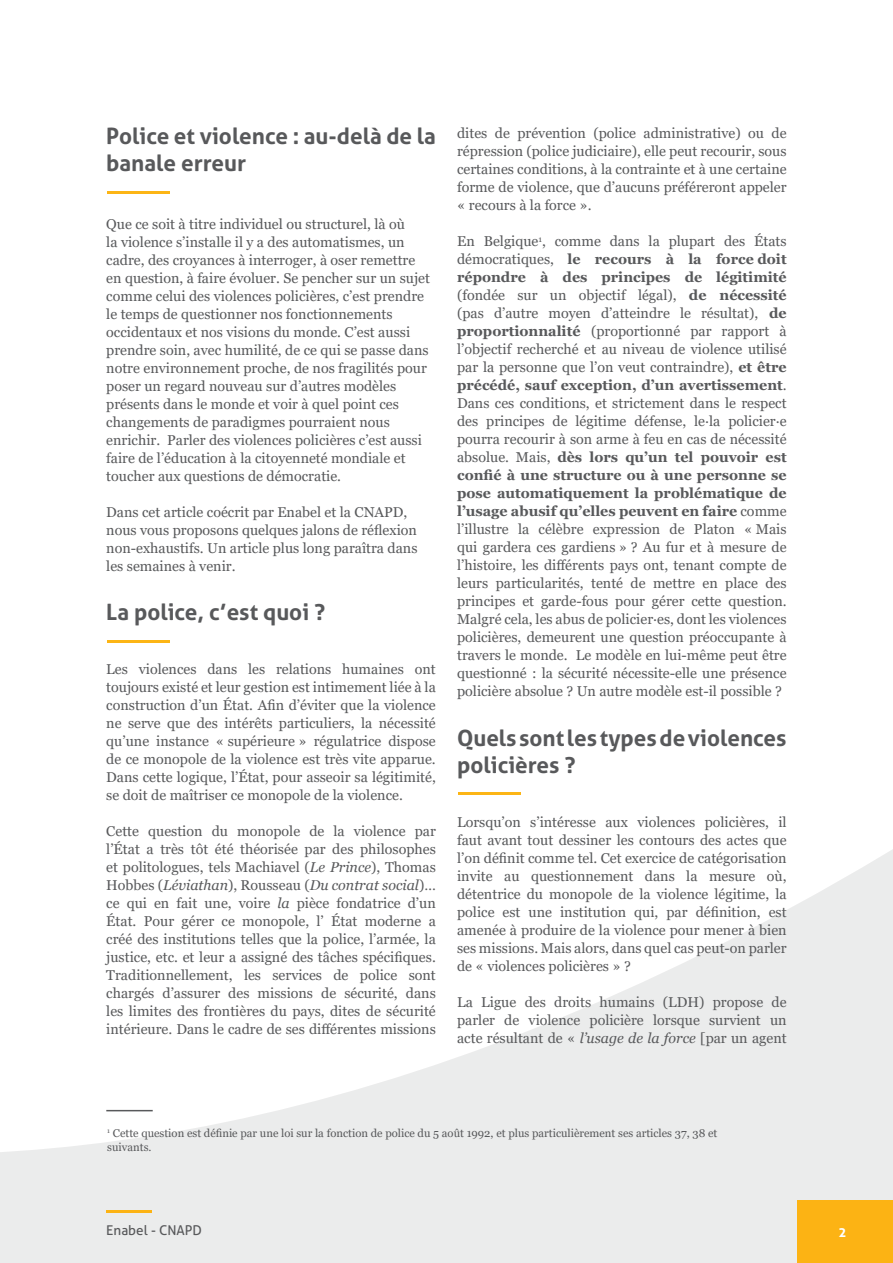
<style>
.page{position:relative;width:893px;height:1263px;background:#fff}
.page>*{position:absolute;margin:0;border:0;box-sizing:border-box;transform-origin:0 0}
.t1{font:700 22.5px/27px "Aller";color:#58595b}
.t2{font:14.25px/18px "Georgia";color:#58595b;text-align:justify}
.t3{font:13.5px "Aller";color:#58595b}
.t4{font:700 13.5px "Aller";color:#fff}
.t5{font:11.25px/13.5px "Georgia";color:#58595b}
.s1{font-style:italic}
.s2{font-weight:700}
</style>
<div class="page">
<svg style="left:234px;top:849px;width:659px;height:414px;fill:#ebecec"></svg>
<svg style="left:0;top:1109px;width:234px;height:154px;fill:#ebecec"></svg>
<div style="left:797px;top:1200px;width:96px;height:63px;background:#fcb314"></div>
<hr style="left:106px;top:1210px;width:46px;height:3px;background:#fcb314">
<hr style="left:106px;top:1110px;width:47px;height:1px;background:#58595b">
<hr style="left:107px;top:191px;width:63px;height:3px;background:#fcb515">
<hr style="left:107px;top:640px;width:63px;height:3px;background:#fcb515">
<hr style="left:458px;top:792px;width:63px;height:3px;background:#fcb515">
<h1 class="t1" style="left:106px;top:123px;width:331px">Police et violence : au-delà de la banale erreur</h1>
<p class="t2" style="left:106px;top:215px;width:325px;text-align:left">Que ce soit à titre individuel ou structurel, là où<br>la violence s’installe il y a des automatismes, un cadre, des croyances à interroger, à oser remettre en question, à faire évoluer. Se pencher sur un sujet comme celui des violences policières, c’est prendre le temps de questionner nos fonctionnements occidentaux et nos visions du monde. C’est aussi prendre soin, avec humilité, de ce qui se passe dans notre environnement proche, de nos fragilités pour poser un regard nouveau sur d’autres modèles présents dans le monde et voir à quel point ces changements de paradigmes pourraient nous enrichir. Parler des violences policières c’est aussi faire de l’éducation à la citoyenneté mondiale et toucher aux questions de démocratie.</p>
<p class="t2" style="left:106px;top:503px;width:313px;text-align:left">Dans cet article coécrit par Enabel et la CNAPD, nous vous proposons quelques jalons de réflexion non-exhaustifs. Un article plus long paraîtra dans les semaines à venir.</p>
<h1 class="t1" style="left:106px;top:599px;width:220px">La police, c’est quoi ?</h1>
<p class="t2" style="left:106px;top:661px;width:331px">Les violences dans les relations humaines ont toujours existé et leur gestion est intimement liée à la construction d’un État. Afin d’éviter que la violence ne serve que des intérêts particuliers, la nécessité qu’une instance « supérieure » régulatrice dispose de ce monopole de la violence est très vite apparue.<br>Dans cette logique, l’État, pour asseoir sa légitimité, se doit de maîtriser ce monopole de la violence.</p>
<p class="t2" style="left:106px;top:823px;width:331px">Cette question du monopole de la violence par l’État a très tôt été théorisée par des philosophes et politologues, tels Machiavel (<span class="s1">Le Prince</span>), Thomas Hobbes (<span class="s1">Léviathan</span>), Rousseau (<span class="s1">Du contrat social</span>)… ce qui en fait une, voire <span class="s1">la</span> pièce fondatrice d’un État. Pour gérer ce monopole, l’ État moderne a créé des institutions telles que la police, l’armée, la justice, etc. et leur a assigné des tâches spécifiques.<br>Traditionnellement, les services de police sont chargés d’assurer des missions de sécurité, dans les limites des frontières du pays, dites de sécurité intérieure. Dans le cadre de ses différentes missions</p>
<p class="t2" style="left:457px;top:125px;width:331px">dites de prévention (police administrative) ou de répression (police judiciaire), elle peut recourir, sous certaines conditions, à la contrainte et à une certaine forme de violence, que d’aucuns préféreront appeler « recours à la force ».</p>
<p class="t2" style="left:457px;top:233px;width:331px">En Belgique<sup>1</sup>, comme dans la plupart des États démocratiques, <span class="s2">le recours à la force doit répondre à des principes de légitimité </span>(fondée sur un objectif légal), <span class="s2">de nécessité </span>(pas d’autre moyen d’atteindre le résultat), <span class="s2">de proportionnalité</span> (proportionné par rapport à l’objectif recherché et au niveau de violence utilisé par la personne que l’on veut contraindre), <span class="s2">et être précédé, sauf exception, d’un avertissement</span>.<br>Dans ces conditions, et strictement dans le respect des principes de légitime défense, le·la policier·e pourra recourir à son arme à feu en cas de nécessité absolue. Mais, <span class="s2">dès lors qu’un tel pouvoir est confié à une structure ou à une personne se pose automatiquement la problématique de l’usage abusif qu’elles peuvent en faire</span> comme l’illustre la célèbre expression de Platon « Mais qui gardera ces gardiens » ? Au fur et à mesure de l’histoire, les différents pays ont, tenant compte de leurs particularités, tenté de mettre en place des principes et garde-fous pour gérer cette question.<br>Malgré cela, les abus de policier·es, dont les violences policières, demeurent une question préoccupante à travers le monde. Le modèle en lui-même peut être questionné : la sécurité nécessite-elle une présence policière absolue ? Un autre modèle est-il possible ?</p>
<h1 class="t1" style="left:457px;top:724px;width:331px">Quels sont les types de violences policières ?</h1>
<p class="t2" style="left:457px;top:813px;width:331px">Lorsqu’on s’intéresse aux violences policières, il faut avant tout dessiner les contours des actes que l’on définit comme tel. Cet exercice de catégorisation invite au questionnement dans la mesure où, détentrice du monopole de la violence légitime, la police est une institution qui, par définition, est amenée à produire de la violence pour mener à bien ses missions. Mais alors, dans quel cas peut-on parler de « violences policières » ?</p>
<p class="t2" style="left:457px;top:993px;width:331px">La Ligue des droits humains (LDH) propose de parler de violence policière lorsque survient un acte résultant de « <span class="s1">l’usage de la force</span> [par un agent</p>
<p class="t5" style="left:107px;top:1127px;width:612px"><sup>1</sup> Cette question est définie par une loi sur la fonction de police du 5 août 1992, et plus particulièrement ses articles 37, 38 et suivants.</p>
<p class="t3" style="left:106px;top:1221px;width:97px">Enabel - CNAPD</p>
<p class="t4" style="left:838px;top:1224px;width:10px">2</p>
</div>
